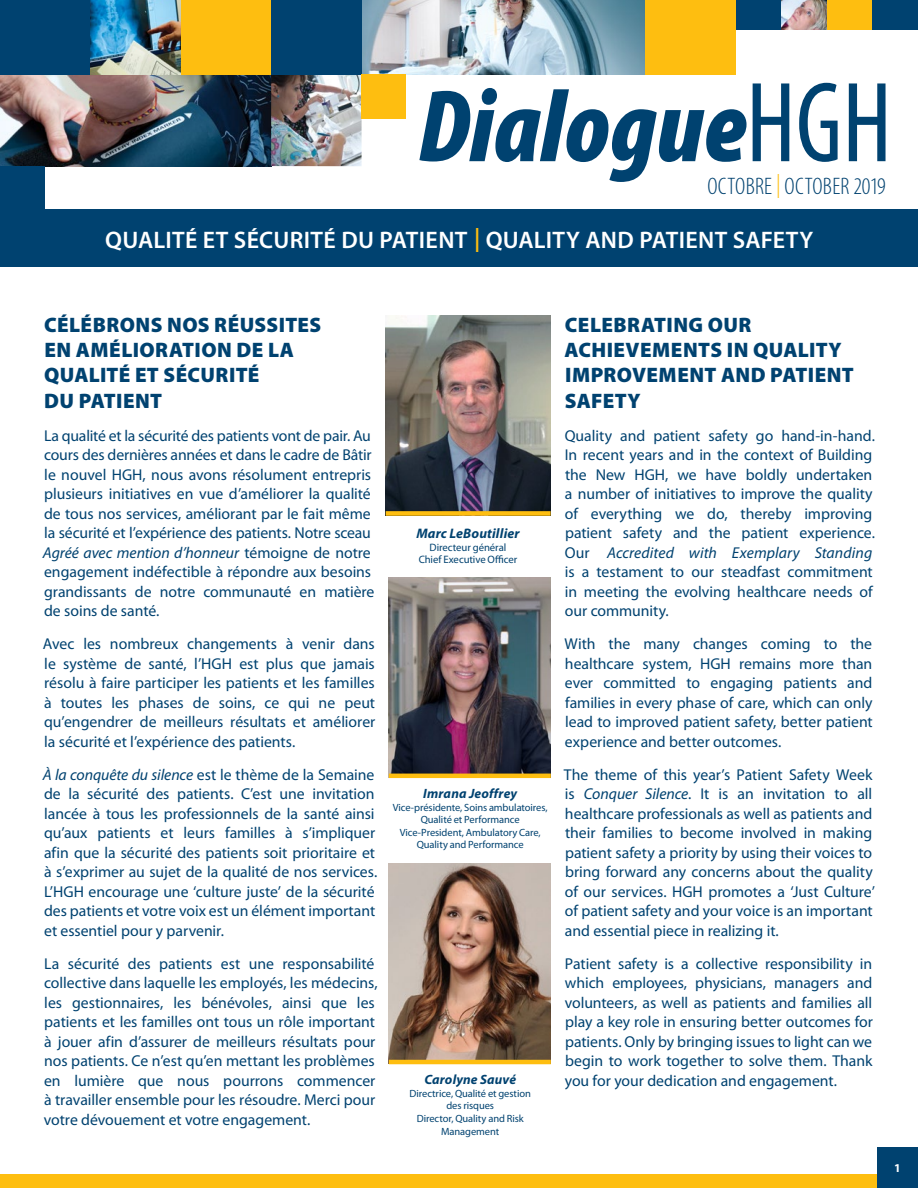
<style>
.page{position:relative;width:918px;height:1188px;background:#fff}
.page>*{position:absolute;margin:0;border:0;box-sizing:border-box;transform-origin:0 0}
.Titre{font:600 24px "Myriad Pro";letter-spacing:.015em;color:#fff}
.t1{font:300 condensed 24px "Myriad Pro";letter-spacing:.015em;color:#004270}
.Titre-2{font:900 21px/25.2px "Myriad Pro";letter-spacing:.02em;color:#004270}
.texte{font:15.75px/19.5px "Myriad Pro";letter-spacing:-.005em;color:#004270}
.nom_du_président{font:italic 700 13.8px "Myriad Pro";letter-spacing:.01em;color:#004270}
.nom_du_président-2{font:italic 700 13.5px "Myriad Pro";letter-spacing:.01em;color:#004270}
.t2{font:700 12px "Myriad Pro";color:#fff}
.nom_du_président-3{font:10.8px "Myriad Pro";letter-spacing:-.005em;color:#004270}
.nom_du_président-4{font:10.5px/12.6px "Myriad Pro";letter-spacing:-.01em;color:#004270;text-align:center}
.s1{color:#febe10}
.s2{font-style:italic}
</style>
<div class="page">
<img style="left:362px;top:0;width:283px;height:74px">
<img style="left:0;top:74px;width:362px;height:92px">
<img style="left:781px;top:0;width:46px;height:29px">
<div style="left:0;top:0;width:90px;height:74px;background:#004270"></div>
<div style="left:181px;top:0;width:90px;height:74px;background:#febe10"></div>
<div style="left:271px;top:0;width:91px;height:74px;background:#004270"></div>
<div style="left:362px;top:74px;width:44px;height:45px;background:#febe10"></div>
<div style="left:0;top:166px;width:44px;height:44px;background:#004270"></div>
<div style="left:736px;top:0;width:45px;height:29px;background:#004270"></div>
<div style="left:827px;top:0;width:46px;height:29px;background:#febe10"></div>
<div style="left:873px;top:0;width:45px;height:29px;background:#004270"></div>
<div style="left:645px;top:0;width:91px;height:74px;background:#febe10"></div>
<img style="left:90px;top:0;width:91px;height:74px">
<svg style="left:419px;top:88px;width:328px;height:94px"></svg>
<svg style="left:753px;top:83px;width:36px;height:78px"></svg>
<svg style="left:799px;top:83px;width:39px;height:79px"></svg>
<svg style="left:849px;top:83px;width:37px;height:78px"></svg>
<div style="left:0;top:210px;width:918px;height:57px;background:#004270"></div>
<div style="left:0;top:1175px;width:918px;height:13px;background:#febe10"></div>
<div style="left:878px;top:1148px;width:40px;height:40px;background:#004270"></div>
<img style="left:386px;top:315px;width:165px;height:196px">
<div style="left:386px;top:511px;width:165px;height:5px;background:#febe10"></div>
<img style="left:389px;top:577px;width:162px;height:197px">
<hr style="left:389px;top:774px;width:162px;height:4px;background:#febe10">
<img style="left:389px;top:863px;width:162px;height:197px">
<hr style="left:389px;top:1060px;width:162px;height:4px;background:#febe10">
<p class="t1" style="left:707px;top:173px;width:180px">OCTOBRE <span class="s1">|</span> OCTOBER 2019</p>
<p class="Titre" style="left:105px;top:224px;width:710px">QUALITÉ ET SÉCURITÉ DU PATIENT <span class="s1">|</span> QUALITY AND PATIENT SAFETY</p>
<p class="Titre-2" style="left:44px;top:313px;width:279px">CÉLÉBRONS NOS RÉUSSITES<br>EN AMÉLIORATION DE LA<br>QUALITÉ ET SÉCURITÉ<br>DU PATIENT</p>
<p class="texte" style="left:43px;top:425px;width:333px">La qualité et la sécurité des patients vont de pair. Au cours des dernières années et dans le cadre de Bâtir le nouvel HGH, nous avons résolument entrepris plusieurs initiatives en vue d’améliorer la qualité de tous nos services, améliorant par le fait même la sécurité et l’expérience des patients. Notre sceau <span class="s2">Agréé avec mention d’honneur</span> témoigne de notre engagement indéfectible à répondre aux besoins grandissants de notre communauté en matière de soins de santé.</p>
<p class="texte" style="left:43px;top:634px;width:334px;text-align:justify">Avec les nombreux changements à venir dans le système de santé, l’HGH est plus que jamais résolu à faire participer les patients et les familles à toutes les phases de soins, ce qui ne peut qu’engendrer de meilleurs résultats et améliorer la sécurité et l’expérience des patients.</p>
<p class="texte" style="left:43px;top:764px;width:336px"><span class="s2">À la conquête du silence</span> est le thème de la Semaine de la sécurité des patients. C’est une invitation lancée à tous les professionnels de la santé ainsi qu’aux patients et leurs familles à s’impliquer afin que la sécurité des patients soit prioritaire et à s’exprimer au sujet de la qualité de nos services.<br>L’HGH encourage une ‘culture juste’ de la sécurité des patients et votre voix est un élément important et essentiel pour y parvenir.</p>
<p class="texte" style="left:44px;top:953px;width:335px">La sécurité des patients est une responsabilité collective dans laquelle les employés, les médecins, les gestionnaires, les bénévoles, ainsi que les patients et les familles ont tous un rôle important à jouer afin d’assurer de meilleurs résultats pour nos patients. Ce n’est qu’en mettant les problèmes en lumière que nous pourrons commencer à travailler ensemble pour les résoudre. Merci pour votre dévouement et votre engagement.</p>
<p class="nom_du_président" style="left:416px;top:524px;width:105px">Marc LeBoutillier</p>
<p class="nom_du_président-3" style="left:430px;top:540px;width:78px">Directeur général</p>
<p class="nom_du_président-3" style="left:419px;top:553px;width:100px">Chief Executive Officer</p>
<p class="nom_du_président-2" style="left:423px;top:785px;width:95px">Imrana Jeoffrey</p>
<p class="nom_du_président-4" style="left:393px;top:801px;width:157px">Vice-présidente, Soins ambulatoires,<br>Qualité et Performance</p>
<p class="nom_du_président-4" style="left:400px;top:826px;width:143px">Vice-President, Ambulatory Care,<br>Quality and Performance</p>
<p class="nom_du_président-2" style="left:424px;top:1071px;width:93px">Carolyne Sauvé</p>
<p class="nom_du_président-4" style="left:410px;top:1087px;width:123px">Directrice, Qualité et gestion des risques</p>
<p class="nom_du_président-4" style="left:417px;top:1112px;width:109px">Director, Quality and Risk<br>Management</p>
<p class="Titre-2" style="left:564px;top:313px;width:291px">CELEBRATING OUR<br>ACHIEVEMENTS IN QUALITY<br>IMPROVEMENT AND PATIENT<br>SAFETY</p>
<p class="texte" style="left:565px;top:425px;width:312px">Quality and patient safety go hand-in-hand.<br>In recent years and in the context of Building the New HGH, we have boldly undertaken a number of initiatives to improve the quality of everything we do, thereby improving patient safety and the patient experience.<br>Our <span class="s2">Accredited with Exemplary Standing </span>is a testament to our steadfast commitment in meeting the evolving healthcare needs of our community.</p>
<p class="texte" style="left:565px;top:634px;width:310px;text-align:justify">With the many changes coming to the healthcare system, HGH remains more than ever committed to engaging patients and families in every phase of care, which can only lead to improved patient safety, better patient experience and better outcomes.</p>
<p class="texte" style="left:564px;top:764px;width:313px">The theme of this year’s Patient Safety Week is <span class="s2">Conquer Silence</span>. It is an invitation to all healthcare professionals as well as patients and their families to become involved in making patient safety a priority by using their voices to bring forward any concerns about the quality of our services. HGH promotes a ‘Just Culture’ of patient safety and your voice is an important and essential piece in realizing it.</p>
<p class="texte" style="left:565px;top:953px;width:310px;text-align:justify">Patient safety is a collective responsibility in which employees, physicians, managers and volunteers, as well as patients and families all play a key role in ensuring better outcomes for patients. Only by bringing issues to light can we begin to work together to solve them. Thank you for your dedication and engagement.</p>
<p class="t2" style="left:894px;top:1160px;width:8px">1</p>
</div>
